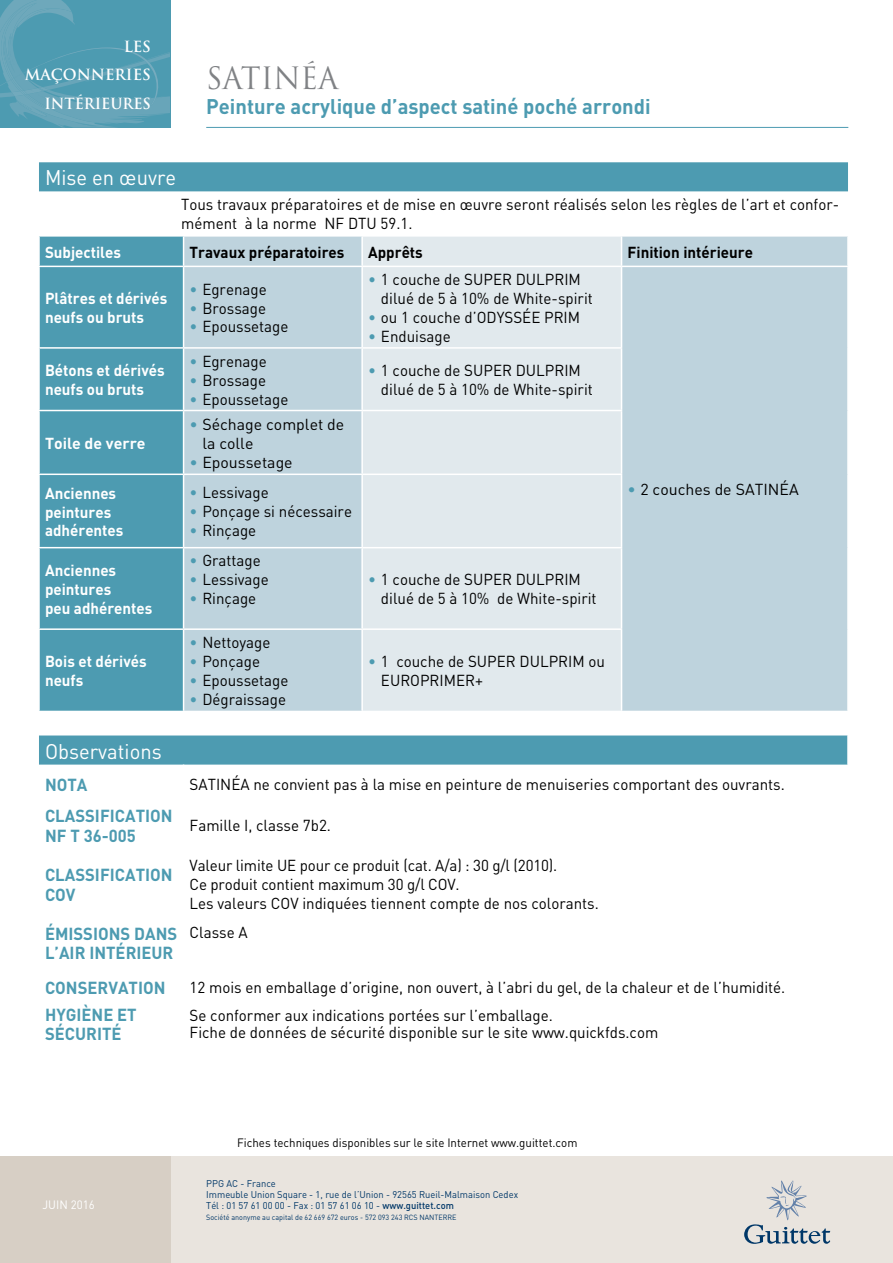
<style>
.page{position:relative;width:893px;height:1263px;background:#fff}
.page>*{position:absolute;margin:0;border:0;box-sizing:border-box;transform-origin:0 0}
.t1{font:30px "Trajan";color:#808285;scale:.96 1}
.t2{font:700 21px "DIN";color:#4d9bb1;scale:.96 1}
.t3{font:21px "DIN";color:#fff;scale:.96 1}
.t4{font:700 17.25px/19.5px "DIN";color:#4d9bb1;scale:.96 1}
.t5{font:15.75px/18.9px "DIN";color:#000;scale:.96 1}
.t6{font:700 15.75px/18.9px "DIN";color:#fff;scale:.96 1}
.t7{font:15.75px/18.9px "DIN";color:#000}
.t8{font:700 15.75px "DIN";color:#000;scale:.96 1}
.t9{font:700 15.75px "DIN";color:#fff}
.t10{font:700 15px/28.5px "Trajan";color:#fff;text-align:right}
.t11{font:12px "DIN";color:#000;scale:.96 1}
.t12{font:12px "DIN";color:#fff;scale:.96 1}
.t13{font:9.75px/11.2px "DIN";color:#003768;scale:.96 1}
.t14{font:7.5px "DIN";color:#003768;scale:.96 1}
.s1{color:#4d9bb1}
.s2{font-weight:500}
</style>
<div class="page">
<svg style="left:0;top:0;width:170px;height:128px;background:#569eb3"></svg>
<hr style="left:206px;top:127px;width:642px;height:1px;background:#4d9bb1">
<svg style="left:39px;top:162px;width:809px;height:603px;fill:#4d9bb1"></svg>
<div style="left:184px;top:237px;width:663px;height:474px;background:#bed3dd"></div>
<div style="left:363px;top:237px;width:258px;height:474px;background:#e1e9ed"></div>
<hr style="left:38px;top:237px;width:2px;height:29px;background:#fff">
<svg style="left:183px;top:237px;width:1px;height:29px"></svg>
<hr style="left:361px;top:237px;width:2px;height:29px;background:#fff">
<svg style="left:621px;top:237px;width:1px;height:29px"></svg>
<hr style="left:847px;top:237px;width:2px;height:29px;background:#fff">
<hr style="left:38px;top:266px;width:146px;height:1px;background:#fff">
<hr style="left:38px;top:267px;width:2px;height:80px;background:#fff">
<hr style="left:184px;top:266px;width:178px;height:1px;background:#fff">
<hr style="left:183px;top:267px;width:1px;height:80px;background:#fff">
<hr style="left:362px;top:266px;width:260px;height:1px;background:#fff">
<hr style="left:361px;top:267px;width:2px;height:80px;background:#fff">
<hr style="left:622px;top:266px;width:227px;height:1px;background:#fff">
<hr style="left:621px;top:267px;width:1px;height:80px;background:#fff">
<hr style="left:847px;top:267px;width:2px;height:81px;background:#fff">
<hr style="left:38px;top:347px;width:146px;height:2px;background:#fff">
<hr style="left:38px;top:349px;width:2px;height:61px;background:#fff">
<hr style="left:184px;top:347px;width:178px;height:2px;background:#fff">
<hr style="left:183px;top:349px;width:1px;height:61px;background:#fff">
<hr style="left:362px;top:347px;width:260px;height:2px;background:#fff">
<hr style="left:361px;top:349px;width:2px;height:61px;background:#fff">
<hr style="left:621px;top:349px;width:1px;height:61px;background:#fff">
<hr style="left:847px;top:348px;width:2px;height:62px;background:#fff">
<hr style="left:38px;top:410px;width:146px;height:1px;background:#fff">
<hr style="left:38px;top:411px;width:2px;height:62px;background:#fff">
<hr style="left:184px;top:410px;width:178px;height:1px;background:#fff">
<hr style="left:183px;top:411px;width:1px;height:62px;background:#fff">
<hr style="left:362px;top:410px;width:260px;height:1px;background:#fff">
<hr style="left:361px;top:411px;width:2px;height:62px;background:#fff">
<hr style="left:621px;top:411px;width:1px;height:62px;background:#fff">
<hr style="left:847px;top:410px;width:2px;height:64px;background:#fff">
<hr style="left:38px;top:473px;width:146px;height:2px;background:#fff">
<hr style="left:38px;top:475px;width:2px;height:72px;background:#fff">
<hr style="left:184px;top:473px;width:178px;height:2px;background:#fff">
<hr style="left:183px;top:475px;width:1px;height:72px;background:#fff">
<hr style="left:362px;top:473px;width:260px;height:2px;background:#fff">
<hr style="left:361px;top:475px;width:2px;height:72px;background:#fff">
<hr style="left:621px;top:475px;width:1px;height:72px;background:#fff">
<hr style="left:847px;top:474px;width:2px;height:74px;background:#fff">
<hr style="left:38px;top:547px;width:146px;height:1px;background:#fff">
<hr style="left:38px;top:548px;width:2px;height:80px;background:#fff">
<hr style="left:184px;top:547px;width:178px;height:1px;background:#fff">
<hr style="left:183px;top:548px;width:1px;height:80px;background:#fff">
<hr style="left:362px;top:547px;width:260px;height:1px;background:#fff">
<hr style="left:361px;top:548px;width:2px;height:80px;background:#fff">
<hr style="left:621px;top:548px;width:1px;height:80px;background:#fff">
<hr style="left:847px;top:548px;width:2px;height:81px;background:#fff">
<hr style="left:38px;top:628px;width:146px;height:2px;background:#fff">
<hr style="left:38px;top:630px;width:2px;height:81px;background:#fff">
<hr style="left:184px;top:628px;width:178px;height:2px;background:#fff">
<hr style="left:183px;top:630px;width:1px;height:81px;background:#fff">
<hr style="left:362px;top:628px;width:260px;height:2px;background:#fff">
<hr style="left:361px;top:630px;width:2px;height:81px;background:#fff">
<hr style="left:621px;top:630px;width:1px;height:81px;background:#fff">
<hr style="left:847px;top:629px;width:2px;height:82px;background:#fff">
<hr style="left:847px;top:711px;width:2px;height:24px;background:#fff">
<hr style="left:847px;top:735px;width:2px;height:30px;background:#fff">
<div style="left:0;top:1157px;width:893px;height:106px;background:#e9e4de"></div>
<svg style="left:744px;top:1180px;width:86px;height:64px"></svg>
<div style="left:0;top:1157px;width:170px;height:106px;background:#d7cfc5"></div>
<p class="t10" style="left:25px;top:32px;width:128px">LES<br>MAÇONNERIES<br>INTÉRIEURES</p>
<h2 class="t3" style="left:45px;top:165px;width:138px">Mise en œuvre</h2>
<h1 class="t1" style="left:206px;top:60px;width:139px">SATINÉA</h1>
<h2 class="t2" style="left:206px;top:93px;width:464px">Peinture acrylique d’aspect satiné poché arrondi</h2>
<p class="t5" style="left:181px;top:195px;width:687px">Tous travaux préparatoires et de mise en œuvre seront réalisés selon les règles de l’art et confor&shy;mément à la norme NF DTU 59.1.</p>
<p class="t6" style="left:45px;top:242px;width:81px">Subjectiles</p>
<p class="t8" style="left:190px;top:242px;width:163px">Travaux préparatoires</p>
<p class="t8" style="left:368px;top:242px;width:58px">Apprêts</p>
<p class="t8" style="left:628px;top:242px;width:132px">Finition intérieure</p>
<p class="t6" style="left:45px;top:288px;width:129px">Plâtres et dérivés neufs ou bruts</p>
<p class="t5" style="left:381px;top:270px;width:222px;text-indent:-13px"><span class="s1">•</span> 1 couche de SUPER DULPRIM dilué de 5 à 10% de White-spirit</p>
<p class="t5" style="left:368px;top:308px;width:222px"><span class="s1">•</span> ou 1 couche d’ODYSSÉE PRIM</p>
<p class="t5" style="left:368px;top:326px;width:88px"><span class="s1">•</span> Enduisage</p>
<p class="t5" style="left:190px;top:279px;width:82px"><span class="s1">•</span> Egrenage</p>
<p class="t5" style="left:190px;top:298px;width:81px"><span class="s1">•</span> Brossage</p>
<p class="t5" style="left:190px;top:317px;width:104px"><span class="s1">•</span> Epoussetage</p>
<p class="t6" style="left:45px;top:360px;width:126px">Bétons et dérivés neufs ou bruts</p>
<p class="t9" style="left:45px;top:433px;width:102px">Toile de verre</p>
<p class="t5" style="left:190px;top:351px;width:82px"><span class="s1">•</span> Egrenage</p>
<p class="t5" style="left:190px;top:370px;width:81px"><span class="s1">•</span> Brossage</p>
<p class="t5" style="left:190px;top:389px;width:104px"><span class="s1">•</span> Epoussetage</p>
<p class="t7" style="left:202px;top:414px;width:144px;text-indent:-13px"><span class="s1">•</span> Séchage complet de la colle</p>
<p class="t7" style="left:190px;top:452px;width:105px"><span class="s1">•</span> Epoussetage</p>
<p class="t6" style="left:45px;top:483px;width:83px">Anciennes peintures adhérentes</p>
<p class="t5" style="left:190px;top:483px;width:84px"><span class="s1">•</span> Lessivage</p>
<p class="t5" style="left:190px;top:502px;width:171px"><span class="s1">•</span> Ponçage si nécessaire</p>
<p class="t5" style="left:190px;top:521px;width:71px"><span class="s1">•</span> Rinçage</p>
<p class="t6" style="left:45px;top:560px;width:113px">Anciennes peintures<br>peu adhérentes</p>
<p class="t6" style="left:45px;top:651px;width:107px">Bois et dérivés neufs</p>
<p class="t5" style="left:190px;top:551px;width:76px"><span class="s1">•</span> Grattage</p>
<p class="t5" style="left:190px;top:570px;width:84px"><span class="s1">•</span> Lessivage</p>
<p class="t5" style="left:190px;top:589px;width:71px"><span class="s1">•</span> Rinçage</p>
<p class="t5" style="left:190px;top:632px;width:86px"><span class="s1">•</span> Nettoyage</p>
<p class="t5" style="left:190px;top:651px;width:75px"><span class="s1">•</span> Ponçage</p>
<p class="t5" style="left:190px;top:670px;width:104px"><span class="s1">•</span> Epoussetage</p>
<p class="t5" style="left:190px;top:689px;width:102px"><span class="s1">•</span> Dégraissage</p>
<p class="t5" style="left:381px;top:361px;width:222px;text-indent:-13px"><span class="s1">•</span> 1 couche de SUPER DULPRIM dilué de 5 à 10% de White-spirit</p>
<p class="t5" style="left:381px;top:570px;width:226px;text-indent:-13px"><span class="s1">•</span> 1 couche de SUPER DULPRIM dilué de 5 à 10% de White-spirit</p>
<p class="t5" style="left:381px;top:651px;width:235px;text-indent:-13px"><span class="s1">•</span> 1 couche de SUPER DULPRIM ou<br>EUROPRIMER+</p>
<p class="t7" style="left:628px;top:479px;width:173px"><span class="s1">•</span> 2 couches de SATINÉA</p>
<h2 class="t3" style="left:45px;top:738px;width:123px">Observations</h2>
<p class="t4" style="left:45px;top:774px;width:46px">NOTA</p>
<p class="t5" style="left:190px;top:774px;width:621px">SATINÉA ne convient pas à la mise en peinture de menuiseries comportant des ouvrants.</p>
<p class="t4" style="left:45px;top:806px;width:134px">CLASSIFICATION<br>NF T 36-005</p>
<p class="t5" style="left:190px;top:816px;width:149px">Famille I, classe 7b2.</p>
<p class="t4" style="left:45px;top:864px;width:134px">CLASSIFICATION<br>COV</p>
<p class="t5" style="left:190px;top:856px;width:428px">Valeur limite UE pour ce produit (cat. A/a) : 30 g/l (2010).<br>Ce produit contient maximum 30 g/l COV.<br>Les valeurs COV indiquées tiennent compte de nos colorants.</p>
<p class="t4" style="left:45px;top:923px;width:139px">ÉMISSIONS DANS<br>L’AIR INTÉRIEUR</p>
<p class="t5" style="left:190px;top:923px;width:62px">Classe A</p>
<p class="t4" style="left:45px;top:977px;width:127px">CONSERVATION</p>
<p class="t5" style="left:190px;top:978px;width:622px">12 mois en emballage d’origine, non ouvert, à l’abri du gel, de la chaleur et de l’humidité.</p>
<p class="t4" style="left:45px;top:1004px;width:97px">HYGIÈNE ET<br>SÉCURITÉ</p>
<p class="t5" style="left:190px;top:1007px;width:490px;line-height:16.5px">Se conformer aux indications portées sur l’emballage.<br>Fiche de données de sécurité disponible sur le site www.quickfds.com</p>
<p class="t12" style="left:43px;top:1197px;width:56px">JUIN 2016</p>
<p class="t11" style="left:237px;top:1135px;width:356px">Fiches techniques disponibles sur le site Internet www.guittet.com</p>
<p class="t13" style="left:206px;top:1177px;width:326px">PPG AC - France<br>Immeuble Union Square - 1, rue de l’Union - 92565 Rueil-Malmaison Cedex<br>Tél : 01 57 61 00 00 - Fax : 01 57 61 06 10 - <span class="s2">www.guittet.com</span></p>
<p class="t14" style="left:206px;top:1213px;width:262px">Société anonyme au capital de 62 669 672 euros - 572 093 243 RCS NANTERRE</p>
</div>
